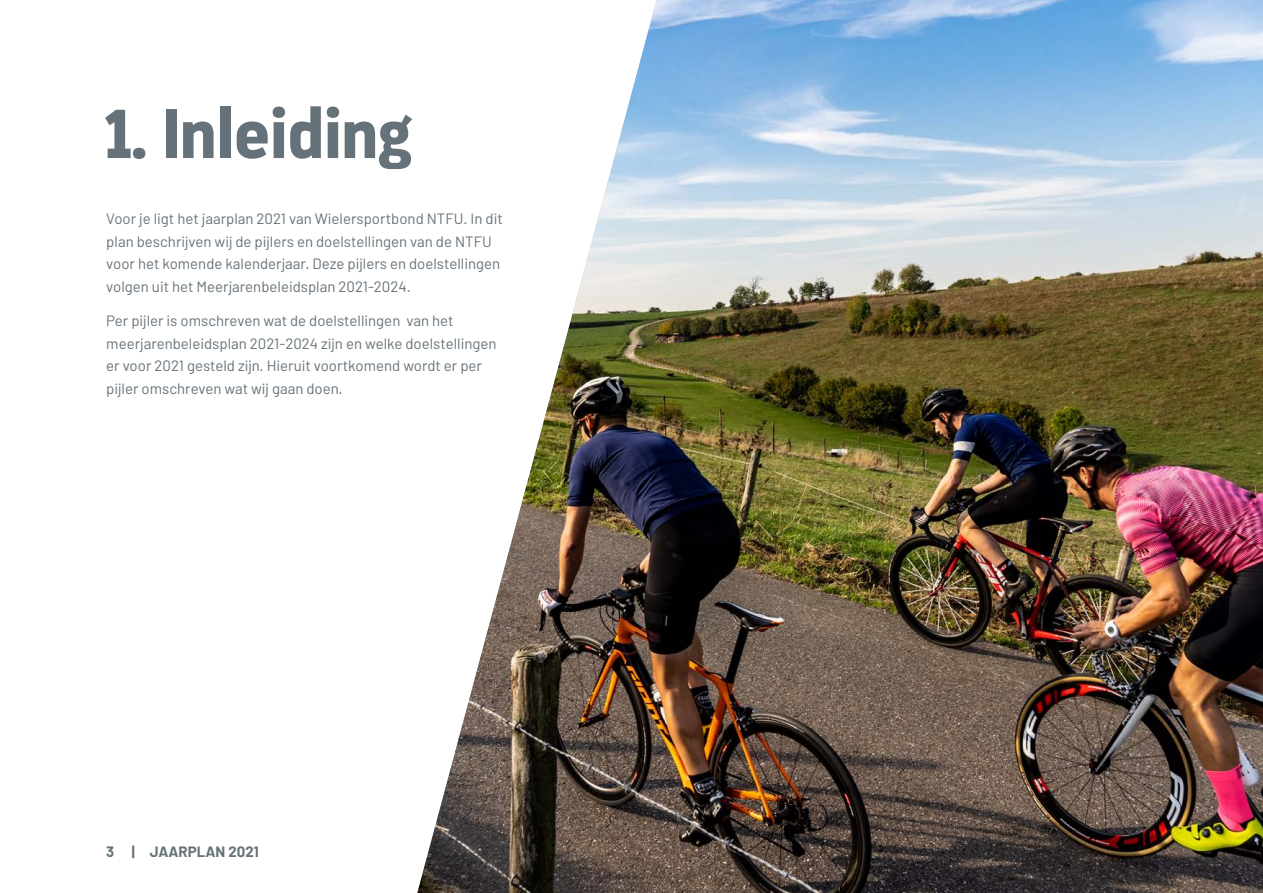
<style>
.page{position:relative;width:1263px;height:893px;background:#fff}
.page>*{position:absolute;margin:0;border:0;box-sizing:border-box;transform-origin:0 0}
.t1{font:900 69px "Darwin";letter-spacing:-.015em;color:#667279}
.t2{font:15px/22.5px "Barlow";color:#667279}
.t3{font:700 15px "Barlow";color:#667279}
</style>
<div class="page">
<img style="left:417px;top:0;width:846px;height:893px">
<h1 class="t1" style="left:106px;top:91px;width:307px">1. Inleiding</h1>
<p class="t2" style="left:106px;top:207px;width:398px">Voor je ligt het jaarplan 2021 van Wielersportbond NTFU. In dit plan beschrijven wij de pijlers en doelstellingen van de NTFU voor het komende kalenderjaar. Deze pijlers en doelstellingen volgen uit het Meerjarenbeleidsplan 2021-2024.</p>
<p class="t2" style="left:106px;top:309px;width:392px">Per pijler is omschreven wat de doelstellingen van het meerjarenbeleidsplan 2021-2024 zijn en welke doelstellingen er voor 2021 gesteld zijn. Hieruit voortkomend wordt er per pijler omschreven wat wij gaan doen.</p>
<p class="t3" style="left:106px;top:842px;width:154px">3 | JAARPLAN 2021</p>
</div>
